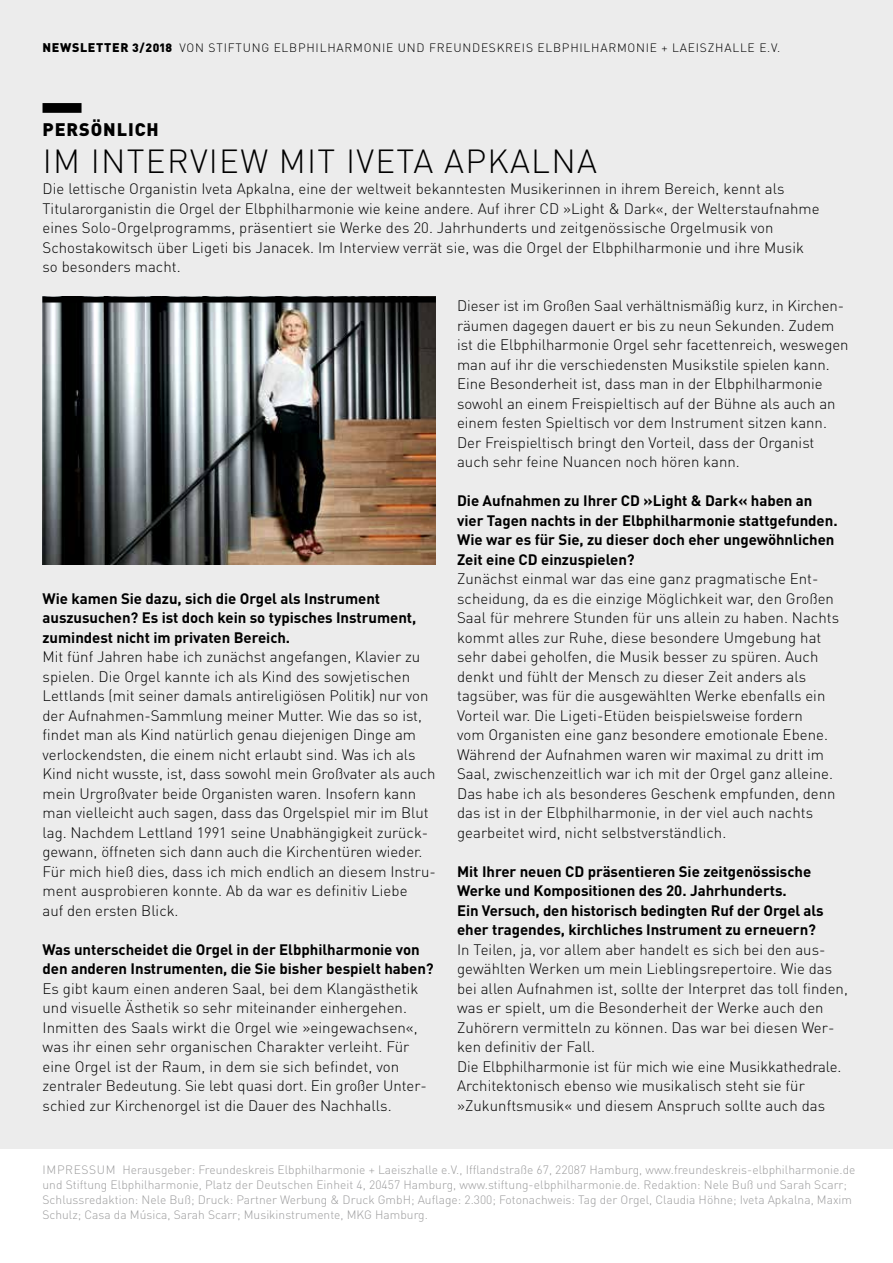
<style>
.page{position:relative;width:893px;height:1263px;background:#ececec}
.page>*{position:absolute;margin:0;border:0;box-sizing:border-box;transform-origin:0 0}
.t1{font:300 33px "DIN Pro";letter-spacing:.04em;color:#000}
.t2{font:900 18px "DIN Pro";letter-spacing:.05em;color:#000}
.t3{font:300 15px/19.5px "DIN Pro";color:#000}
.t4{font:700 15px/19.5px "DIN Pro";letter-spacing:-.005em;color:#000}
.t5{font:300 12px/15px "DIN Pro";letter-spacing:.005em;color:#9c9c9d}
.t6{font:300 12px "DIN Pro";letter-spacing:.065em;color:#000}
.s1{font-weight:900;font-size:12.45px}
.s2{font-weight:900}
</style>
<div class="page">
<img style="left:43px;top:302px;width:393px;height:263px">
<div style="left:43px;top:297px;width:393px;height:5px;background:#000"></div>
<div style="left:0;top:1150px;width:893px;height:113px;background:#fff"></div>
<div style="left:43px;top:103px;width:39px;height:10px;background:#000"></div>
<p class="t6" style="left:42px;top:40px;width:183px"><span class="s1">NEWSLETTER</span> <span class="s2">3/2018</span> VOn Stiftung</p>
<p class="t6" style="left:274px;top:40px;width:17px">Elbphilharmonie</p>
<p class="t6" style="left:398px;top:40px;width:10px">und</p>
<p class="t6" style="left:429px;top:40px;width:17px">Freundeskreis</p>
<p class="t6" style="left:538px;top:40px;width:17px">Elbphilharmonie</p>
<p class="t6" style="left:662px;top:40px;width:27px">+ Laeiszhalle</p>
<p class="t6" style="left:759px;top:40px;width:23px">e .V.</p>
<p class="t2" style="left:43px;top:117px;width:118px">PERSÖNLICH</p>
<h1 class="t1" style="left:43px;top:139px;width:80px">Im Interview</h1>
<h1 class="t1" style="left:279px;top:139px;width:19px">mit</h1>
<h1 class="t1" style="left:346px;top:139px;width:31px">Iveta</h1>
<h1 class="t1" style="left:444px;top:139px;width:44px">Apkalna</h1>
<p class="t3" style="left:43px;top:178px;width:778px">Die lettische Organistin Iveta Apkalna, eine der weltweit bekanntesten Musikerinnen in ihrem Bereich, kennt als Titularorganistin die Orgel der Elbphilharmonie wie keine andere. Auf ihrer CD »Light &amp; Dark«, der Welterstaufnahme eines Solo-Orgelprogramms, präsentiert sie Werke des 20. Jahrhunderts und zeitgenössische Orgelmusik von Schostakowitsch über Ligeti bis Janacek. Im Interview verrät sie, was die Orgel der Elbphilharmonie und ihre Musik so besonders macht.</p>
<p class="t4" style="left:43px;top:588px;width:375px">Wie kamen Sie dazu, sich die Orgel als Instrument auszusuchen? Es ist doch kein so typisches Instrument, zumindest nicht im privaten Bereich.</p>
<p class="t3" style="left:43px;top:646px;width:395px">Mit fünf Jahren habe ich zunächst angefangen, Klavier zu spielen. Die Orgel kannte ich als Kind des sowjetischen Lettlands (mit seiner damals antireligiösen Politik) nur von der Aufnahmen-Sammlung meiner Mutter. Wie das so ist, findet man als Kind natürlich genau diejenigen Dinge am verlockendsten, die einem nicht erlaubt sind. Was ich als Kind nicht wusste, ist, dass sowohl mein Großvater als auch mein Urgroßvater beide Organisten waren. Insofern kann man vielleicht auch sagen, dass das Orgelspiel mir im Blut lag. Nachdem Lettland 1991 seine Unabhängigkeit zurück&shy;gewann, öffneten sich dann auch die Kirchentüren wieder.<br>Für mich hieß dies, dass ich mich endlich an diesem Instru&shy;ment ausprobieren konnte. Ab da war es definitiv Liebe<br>auf den ersten Blick.</p>
<p class="t4" style="left:43px;top:939px;width:393px">Was unterscheidet die Orgel in der Elbphilharmonie von den anderen Instrumenten, die Sie bisher bespielt haben?</p>
<p class="t3" style="left:43px;top:978px;width:386px">Es gibt kaum einen anderen Saal, bei dem Klangästhetik und visuelle Ästhetik so sehr miteinander einhergehen.<br>Inmitten des Saals wirkt die Orgel wie »eingewachsen«, was ihr einen sehr organischen Charakter verleiht. Für eine Orgel ist der Raum, in dem sie sich befindet, von zentraler Bedeutung. Sie lebt quasi dort. Ein großer Unter&shy;schied zur Kirchenorgel ist die Dauer des Nachhalls.</p>
<p class="t3" style="left:457px;top:295px;width:393px">Dieser ist im Großen Saal verhältnismäßig kurz, in Kirchen&shy;räumen dagegen dauert er bis zu neun Sekunden. Zudem ist die Elbphilharmonie Orgel sehr facettenreich, weswegen man auf ihr die verschiedensten Musikstile spielen kann.<br>Eine Besonderheit ist, dass man in der Elbphilharmonie sowohl an einem Freispieltisch auf der Bühne als auch an einem festen Spieltisch vor dem Instrument sitzen kann.<br>Der Freispieltisch bringt den Vorteil, dass der Organist auch sehr feine Nuancen noch hören kann.</p>
<p class="t4" style="left:457px;top:490px;width:382px">Die Aufnahmen zu Ihrer CD »Light &amp; Dark« haben an vier Tagen nachts in der Elbphilharmonie stattgefunden.<br>Wie war es für Sie, zu dieser doch eher ungewöhnlichen Zeit eine CD einzuspielen?</p>
<p class="t3" style="left:457px;top:568px;width:383px">Zunächst einmal war das eine ganz pragmatische Ent&shy;scheidung, da es die einzige Möglichkeit war, den Großen Saal für mehrere Stunden für uns allein zu haben. Nachts kommt alles zur Ruhe, diese besondere Umgebung hat sehr dabei geholfen, die Musik besser zu spüren. Auch denkt und fühlt der Mensch zu dieser Zeit anders als tagsüber, was für die ausgewählten Werke ebenfalls ein Vorteil war. Die Ligeti-Etüden beispielsweise fordern<br>vom Organisten eine ganz besondere emotionale Ebene.<br>Während der Aufnahmen waren wir maximal zu dritt im Saal, zwischenzeitlich war ich mit der Orgel ganz alleine.<br>Das habe ich als besonderes Geschenk empfunden, denn das ist in der Elbphilharmonie, in der viel auch nachts gearbeitet wird, nicht selbstverständlich.</p>
<p class="t4" style="left:457px;top:861px;width:368px">Mit Ihrer neuen CD präsentieren Sie zeitgenössische Werke und Kompositionen des 20. Jahrhunderts.<br>Ein Versuch, den historisch bedingten Ruf der Orgel als eher tragendes, kirchliches Instrument zu erneuern?</p>
<p class="t3" style="left:457px;top:939px;width:392px">In Teilen, ja, vor allem aber handelt es sich bei den aus&shy;gewählten Werken um mein Lieblingsrepertoire. Wie das bei allen Aufnahmen ist, sollte der Interpret das toll finden, was er spielt, um die Besonderheit der Werke auch den Zuhörern vermitteln zu können. Das war bei diesen Wer&shy;ken definitiv der Fall.<br>Die Elbphilharmonie ist für mich wie eine Musikkathedrale.<br>Architektonisch ebenso wie musikalisch steht sie für »Zukunftsmusik« und diesem Anspruch sollte auch das</p>
<p class="t5" style="left:43px;top:1161px;width:814px;text-indent:80px">Herausgeber: Freundeskreis Elbphilharmonie + Laeiszhalle e.V., Ifflandstraße 67, 22087 Hamburg, www.freundeskreis-elbphilharmonie.de und Stiftung Elbphilharmonie, Platz der Deutschen Einheit 4, 20457 Hamburg, www.stiftung-elbphilharmonie.de. Redaktion: Nele Buß und Sarah Scarr; Schlussredaktion: Nele Buß; Druck: Partner Werbung &amp; Druck GmbH; Auflage: 2.300; Fotonachweis: Tag der Orgel, Claudia Höhne; Iveta Apkalna, Maxim Schulz; Casa da Música, Sarah Scarr; Musikinstrumente, MKG Hamburg.</p>
<p class="t5" style="left:43px;top:1161px;width:14px">Impressum</p>
</div>
